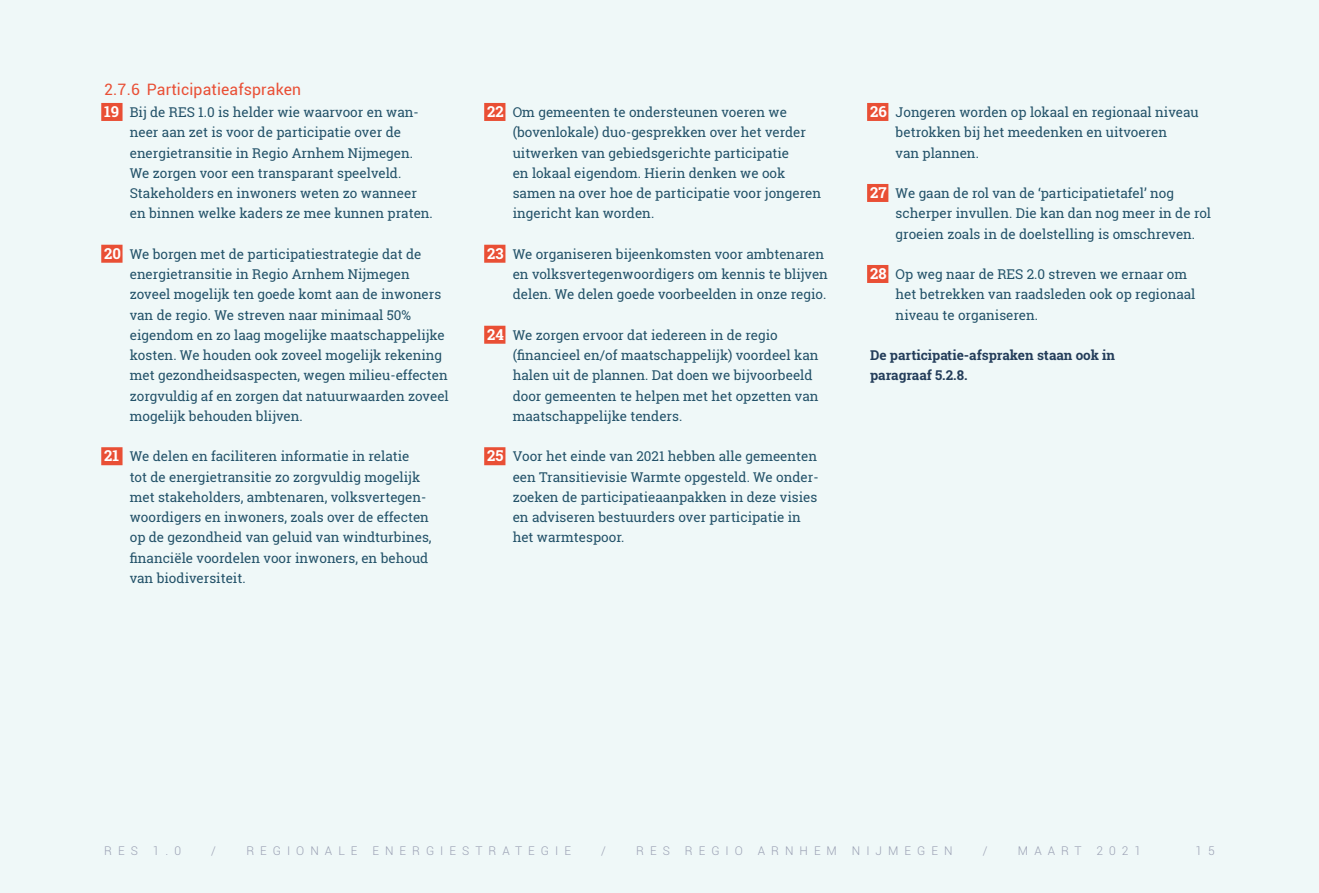
<style>
.page{position:relative;width:1319px;height:893px;background:#fff}
.page>*{position:absolute;margin:0;border:0;box-sizing:border-box;transform-origin:0 0}
.t1{font:15.75px "Roboto";letter-spacing:.01em;color:#e94f35}
.t2{font:13.5px/20.2px "Roboto Slab";color:#235269}
.t3{font:700 13.5px/20.2px "Roboto Slab";color:#233d5a}
.t4{font:300 12px "Roboto";letter-spacing:.5em;color:#9ba1b4}
.s1{font-weight:700;font-size:15px;color:#fff}
</style>
<div class="page">
<div style="left:0;top:0;width:1318px;height:893px;background:#eff8f8"></div>
<div style="left:101px;top:103px;width:21px;height:18px;background:#e94f35"></div>
<div style="left:101px;top:245px;width:21px;height:18px;background:#e94f35"></div>
<div style="left:101px;top:447px;width:21px;height:18px;background:#e94f35"></div>
<div style="left:484px;top:103px;width:21px;height:18px;background:#e94f35"></div>
<div style="left:484px;top:245px;width:21px;height:18px;background:#e94f35"></div>
<div style="left:484px;top:326px;width:21px;height:18px;background:#e94f35"></div>
<div style="left:484px;top:447px;width:21px;height:18px;background:#e94f35"></div>
<div style="left:867px;top:103px;width:21px;height:18px;background:#e94f35"></div>
<div style="left:867px;top:184px;width:21px;height:18px;background:#e94f35"></div>
<div style="left:867px;top:265px;width:21px;height:18px;background:#e94f35"></div>
<p class="t1" style="left:104px;top:79px;width:198px">2.7.6 Participatieafspraken</p>
<p class="t2" style="left:130px;top:102px;width:304px;text-indent:-26px"><span class="s1">19</span> Bij de RES 1.0 is helder wie waarvoor en wan&shy;neer aan zet is voor de participatie over de energietransitie in Regio Arnhem Nijmegen.<br>We zorgen voor een transparant speelveld.<br>Stakeholders en inwoners weten zo wanneer en binnen welke kaders ze mee kunnen praten.</p>
<p class="t2" style="left:130px;top:244px;width:320px;text-indent:-25px"><span class="s1">20</span> We borgen met de participatiestrategie dat de energietransitie in Regio Arnhem Nijmegen zoveel mogelijk ten goede komt aan de inwoners van de regio. We streven naar minimaal 50% eigendom en zo laag mogelijke maatschappelijke kosten. We houden ook zoveel mogelijk rekening met gezondheidsaspecten, wegen milieu-effecten zorgvuldig af en zorgen dat natuurwaarden zoveel mogelijk behouden blijven.</p>
<p class="t2" style="left:130px;top:446px;width:303px;text-indent:-26px"><span class="s1">21</span> We delen en faciliteren informatie in relatie<br>tot de energietransitie zo zorgvuldig mogelijk met stakeholders, ambtenaren, volksvertegen&shy;woordigers en inwoners, zoals over de effecten op de gezondheid van geluid van windturbines, financiële voordelen voor inwoners, en behoud van biodiversiteit.</p>
<p class="t2" style="left:512px;top:102px;width:310px;text-indent:-26px"><span class="s1">22</span> Om gemeenten te ondersteunen voeren we (bovenlokale) duo-gesprekken over het verder uitwerken van gebiedsgerichte participatie<br>en lokaal eigendom. Hierin denken we ook samen na over hoe de participatie voor jongeren ingericht kan worden.</p>
<p class="t2" style="left:512px;top:244px;width:317px;text-indent:-26px"><span class="s1">23</span> We organiseren bijeenkomsten voor ambtenaren en volksvertegenwoordigers om kennis te blijven delen. We delen goede voorbeelden in onze regio.</p>
<p class="t2" style="left:512px;top:325px;width:307px;text-indent:-26px"><span class="s1">24</span> We zorgen ervoor dat iedereen in de regio (financieel en/of maatschappelijk) voordeel kan halen uit de plannen. Dat doen we bijvoorbeeld door gemeenten te helpen met het opzetten van maatschappelijke tenders.</p>
<p class="t2" style="left:512px;top:446px;width:306px;text-indent:-26px"><span class="s1">25</span> Voor het einde van 2021 hebben alle gemeenten een Transitievisie Warmte opgesteld. We onder&shy;zoeken de participatieaanpakken in deze visies en adviseren bestuurders over participatie in het warmtespoor.</p>
<p class="t2" style="left:895px;top:102px;width:304px;text-indent:-26px"><span class="s1">26</span> Jongeren worden op lokaal en regionaal niveau betrokken bij het meedenken en uitvoeren<br>van plannen.</p>
<p class="t2" style="left:895px;top:183px;width:317px;text-indent:-26px"><span class="s1">27</span> We gaan de rol van de ‘participatietafel’ nog scherper invullen. Die kan dan nog meer in de rol groeien zoals in de doelstelling is omschreven.</p>
<p class="t2" style="left:895px;top:264px;width:301px;text-indent:-26px"><span class="s1">28</span> Op weg naar de RES 2.0 streven we ernaar om het betrekken van raadsleden ook op regionaal niveau te organiseren.</p>
<p class="t3" style="left:870px;top:345px;width:246px">De participatie-afspraken staan ook in paragraaf 5.2.8.</p>
<p class="t4" style="left:104px;top:842px;width:78px">RES 1.0</p>
<p class="t4" style="left:211px;top:842px;width:6px">/</p>
<p class="t4" style="left:246px;top:842px;width:326px">REGIONALE ENERGIESTRATEGIE</p>
<p class="t4" style="left:601px;top:842px;width:6px">/</p>
<p class="t4" style="left:636px;top:842px;width:318px">RES REGIO ARNHEM NIJMEGEN</p>
<p class="t4" style="left:982px;top:842px;width:6px">/</p>
<p class="t4" style="left:1017px;top:842px;width:125px">MAART 2021</p>
<p class="t4" style="left:1195px;top:842px;width:21px">1 5</p>
</div>
